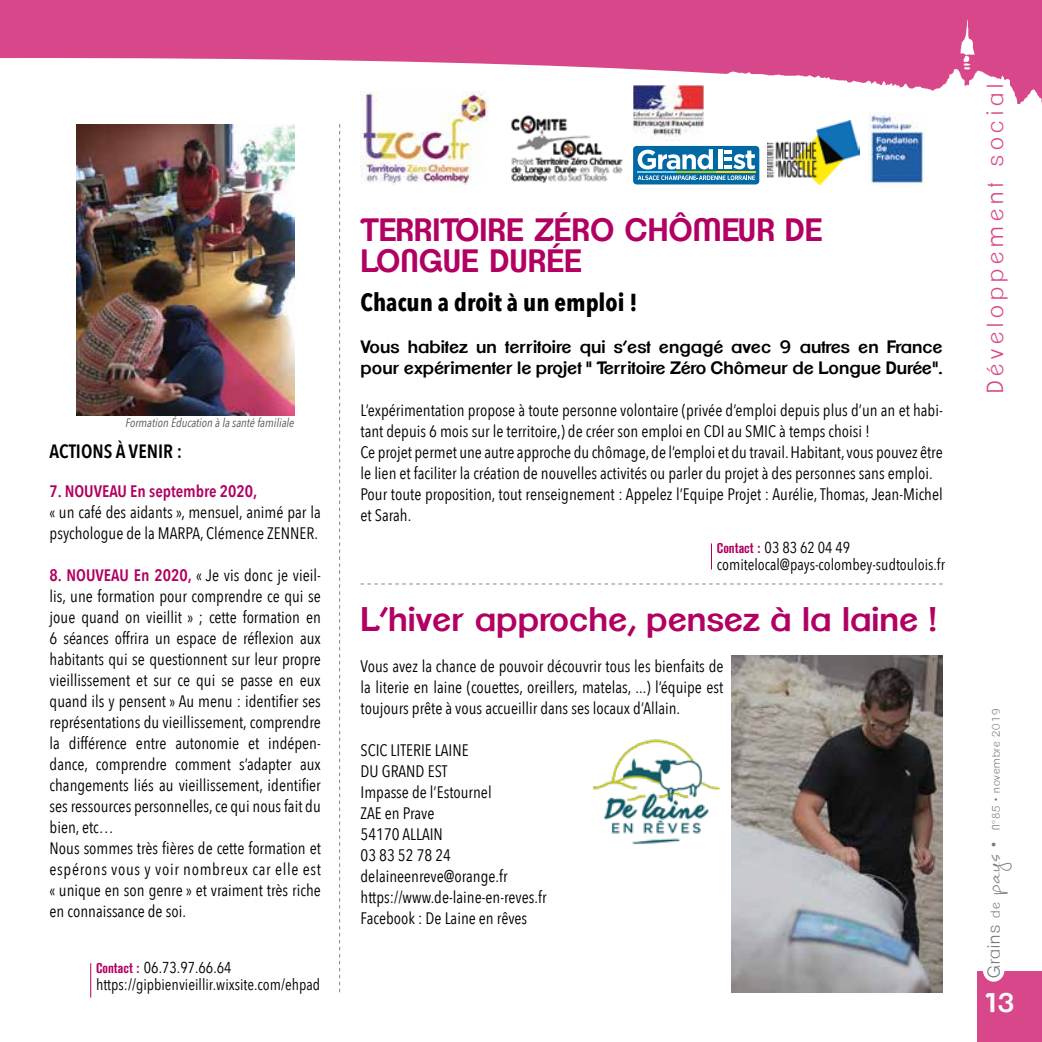
<style>
.page{position:relative;width:1042px;height:1042px;background:#fff}
.page>*{position:absolute;margin:0;border:0;box-sizing:border-box;transform-origin:0 0}
.t1{font:42.18px "Mathilde";color:#747a7d}
.t2{font:600 33.25px "Clemente P Dak";color:#b10061}
.t3{font:600 31.5px/31.5px "Clemente P Dak";color:#b10061}
.t4{font:600 26.25px "Clemente P Dak";color:#fff}
.t5{font:700 24.5px "Avenir Next Condensed";color:#000}
.t6{font:300 22.75px "Clemente P Dae";letter-spacing:.22em;color:#d8478a}
.t7{font:600 19.25px "Avenir Next Condensed";color:#000}
.t8{font:600 17.5px/21px "Clemente P Dak";color:#000}
.t9{font:300 16.97px "Clemente P Dae";letter-spacing:.08em;color:#747a7d}
.t10{font:16.62px/21px "Avenir Next Condensed";color:#000}
.t11{font:600 16.62px "Avenir Next Condensed";color:#b10061}
.t12{font:15.75px/17.5px "Avenir Next Condensed";color:#000}
.t13{font:italic 12.25px "Avenir Next Condensed";color:#575756}
.t14{font:300 10.5px "Clemente P Dae";letter-spacing:.08em;color:#747a7d}
.s1{font-weight:600;color:#b10061}
.s2{font-family:"Akzidenz Grotesk BE";font-weight:700;font-stretch:condensed;font-size:14px;color:#b10061}
.s3{font-size:16.97px}
.s4{font-size:12.6px}
</style>
<div class="page">
<div style="left:977px;top:971px;width:65px;height:71px;background:#d8478a"></div>
<div style="left:983px;top:959px;width:21px;height:22px;background:#fff;border-radius:50%"></div>
<svg style="left:0;top:0;width:1042px;height:157px;fill:#d8478a"></svg>
<img style="left:713px;top:19px;width:329px;height:133px">
<svg style="left:339px;top:124px;width:1px;height:868px"></svg>
<svg style="left:360px;top:584px;width:583px;height:1px"></svg>
<img style="left:509px;top:113px;width:116px;height:70px">
<img style="left:592px;top:739px;width:128px;height:106px">
<img style="left:768px;top:121px;width:92px;height:64px">
<img style="left:732px;top:655px;width:211px;height:337px">
<img style="left:76px;top:124px;width:218px;height:291px">
<img style="left:360px;top:92px;width:128px;height:93px">
<hr style="left:90px;top:963px;width:1px;height:34px;background:#b10061">
<svg style="left:711px;top:543px;width:1px;height:26px"></svg>
<div style="left:633px;top:146px;width:126px;height:38px;background:#0068a3;border-radius:4px"></div>
<svg style="left:637px;top:149px;width:118px;height:31px"></svg>
<hr style="left:718px;top:150px;width:4px;height:19px;background:#fff">
<hr style="left:637px;top:172px;width:40px;height:1px;background:#7ccef3">
<hr style="left:677px;top:172px;width:39px;height:1px;background:#afca0b">
<hr style="left:716px;top:172px;width:39px;height:1px;background:#ffd600">
<img style="left:633px;top:85px;width:71px;height:57px">
<img style="left:868px;top:112px;width:57px;height:74px">
<p class="t13" style="left:126px;top:415px;width:170px">Formation Éducation à la santé familiale</p>
<p class="t7" style="left:50px;top:435px;width:134px">ACTIONS À VENIR :</p>
<p class="t11" style="left:50px;top:476px;width:209px">7. NOUVEAU En septembre 2020,</p>
<p class="t10" style="left:50px;top:500px;width:273px">« un café des aidants », mensuel, animé par la psychologue de la MARPA, Clémence ZENNER.</p>
<p class="t10" style="left:50px;top:563px;width:273px"><span class="s1">8. NOUVEAU En 2020,</span> « Je vis donc je vieil&shy;lis, une formation pour comprendre ce qui se joue quand on vieillit » ; cette formation en 6 séances offrira un espace de réflexion aux habitants qui se questionnent sur leur propre vieillissement et sur ce qui se passe en eux quand ils y pensent » Au menu : identifier ses représentations du vieillissement, comprendre la différence entre autonomie et indépen&shy;dance, comprendre comment s’adapter aux changements liés au vieillissement, identifier ses ressources personnelles, ce qui nous fait du bien, etc…<br>Nous sommes très fières de cette formation et espérons vous y voir nombreux car elle est « unique en son genre » et vraiment très riche en connaissance de soi.</p>
<p class="t12" style="left:96px;top:957px;width:225px"><span class="s2">Contact :</span> 06.73.97.66.64 https://gipbienvieillir.wixsite.com/ehpad</p>
<h3 class="t3" style="left:360px;top:213px;width:464px">TERRITOIRE ZÉRO CHÔMEUR DE<br>LONGUE DURÉE</h3>
<h3 class="t5" style="left:360px;top:287px;width:278px">Chacun a droit à un emploi !</h3>
<p class="t8" style="left:360px;top:336px;width:584px">Vous habitez un territoire qui s’est engagé avec 9 autres en France pour expérimenter le projet " Territoire Zéro Chômeur de Longue Durée".</p>
<p class="t10" style="left:360px;top:399px;width:584px">L’expérimentation propose à toute personne volontaire (privée d’emploi depuis plus d’un an et habi&shy;tant depuis 6 mois sur le territoire,) de créer son emploi en CDI au SMIC à temps choisi !<br>Ce projet permet une autre approche du chômage, de l’emploi et du travail. Habitant, vous pouvez être le lien et faciliter la création de nouvelles activités ou parler du projet à des personnes sans emploi.<br>Pour toute proposition, tout renseignement : Appelez l’Equipe Projet : Aurélie, Thomas, Jean-Michel et Sarah.</p>
<p class="t12" style="left:717px;top:538px;width:229px"><span class="s2">Contact :</span> 03 83 62 04 49 comitelocal@pays-colombey-sudtoulois.fr</p>
<h2 class="t2" style="left:360px;top:599px;width:578px">L’hiver approche, pensez à la laine !</h2>
<p class="t10" style="left:360px;top:655px;width:364px;text-align:justify">Vous avez la chance de pouvoir découvrir tous les bienfaits de la literie en laine (couettes, oreillers, matelas, ...) l’équipe est toujours prête à vous accueillir dans ses locaux d’Allain.</p>
<p class="t10" style="left:360px;top:739px;width:188px">SCIC LITERIE LAINE<br>DU GRAND EST<br>Impasse de l’Estournel<br>ZAE en Prave<br>54170 ALLAIN<br>03 83 52 78 24 delaineenreve@orange.fr https://www.de-laine-en-reves.fr<br>Facebook : De Laine en rêves</p>
<h3 class="t6" style="left:982px;top:393px;width:310px;rotate:-90deg">Développement social</h3>
<p class="t14" style="left:990px;top:846px;width:139px;rotate:-90deg"><span class="s3">•</span> N°85 • novembre 2019</p>
<h1 class="t1" style="left:960px;top:895px;width:43px;rotate:-90deg">pays</h1>
<p class="t9" style="left:984px;top:978px;width:77px;rotate:-90deg">Grains <span class="s4">de</span></p>
<h3 class="t4" style="left:983px;top:987px;width:33px">13</h3>
</div>
